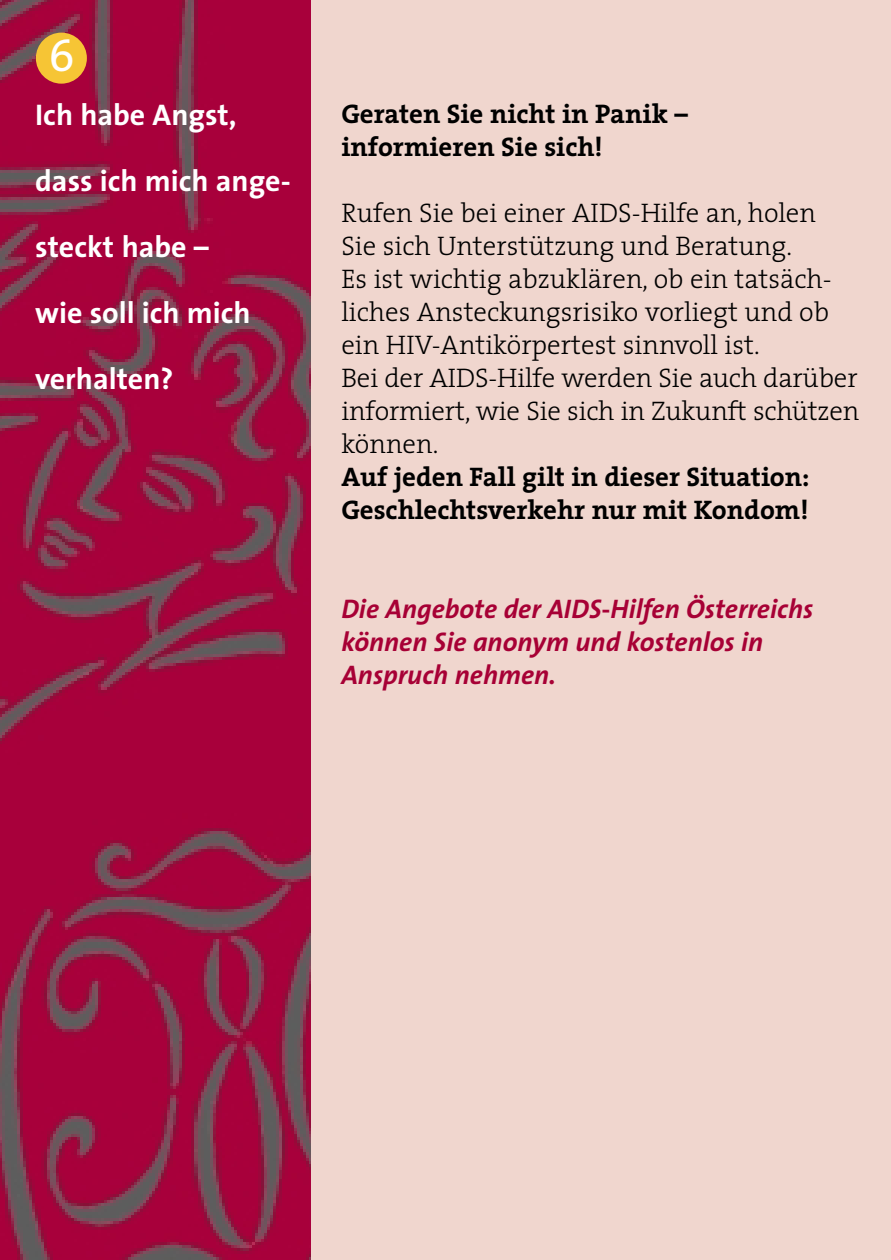
<style>
.page{position:relative;width:891px;height:1260px;background:#fff}
.page>*{position:absolute;margin:0;border:0;box-sizing:border-box;transform-origin:0 0}
.t1{font:45px "The Serif";color:#fff}
.t2{font:700 30px "The Sans";color:#fff}
.t3{font:300 27px/33px "The Serif";color:#000}
.t4{font:700 27px/33px "The Serif";color:#000}
.t5{font:italic 700 27px/33px "The Sans";color:#a70035}
</style>
<div class="page">
<img style="left:0;top:0;width:312px;height:1260px">
<div style="left:312px;top:0;width:579px;height:1260px;background:#f0d6ce"></div>
<div style="left:36px;top:33px;width:51px;height:51px;background:#f6c535;border-radius:50%"></div>
<h1 class="t1" style="left:48px;top:40px;width:28px">6</h1>
<p class="t2" style="left:35px;top:104px;width:203px">Ich habe Angst,</p>
<p class="t2" style="left:35px;top:170px;width:257px">dass ich mich ange-</p>
<p class="t2" style="left:35px;top:236px;width:175px">steckt habe –</p>
<p class="t2" style="left:35px;top:302px;width:217px">wie soll ich mich</p>
<p class="t2" style="left:35px;top:368px;width:140px">verhalten?</p>
<p class="t4" style="left:341px;top:100px;width:348px">Geraten Sie nicht in Panik – informieren Sie sich!</p>
<p class="t3" style="left:341px;top:199px;width:519px">Rufen Sie bei einer AIDS-Hilfe an, holen<br>Sie sich Unterstützung und Beratung.<br>Es ist wichtig abzuklären, ob ein tatsäch&shy;liches Ansteckungsrisiko vorliegt und ob ein HIV-Antikörpertest sinnvoll ist.<br>Bei der AIDS-Hilfe werden Sie auch darüber informiert, wie Sie sich in Zukunft schützen können.</p>
<p class="t4" style="left:341px;top:463px;width:470px">Auf jeden Fall gilt in dieser Situation:<br>Geschlechtsverkehr nur mit Kondom!</p>
<p class="t5" style="left:341px;top:595px;width:473px">Die Angebote der AIDS-Hilfen Österreichs können Sie anonym und kostenlos in<br>Anspruch nehmen.</p>
</div>
